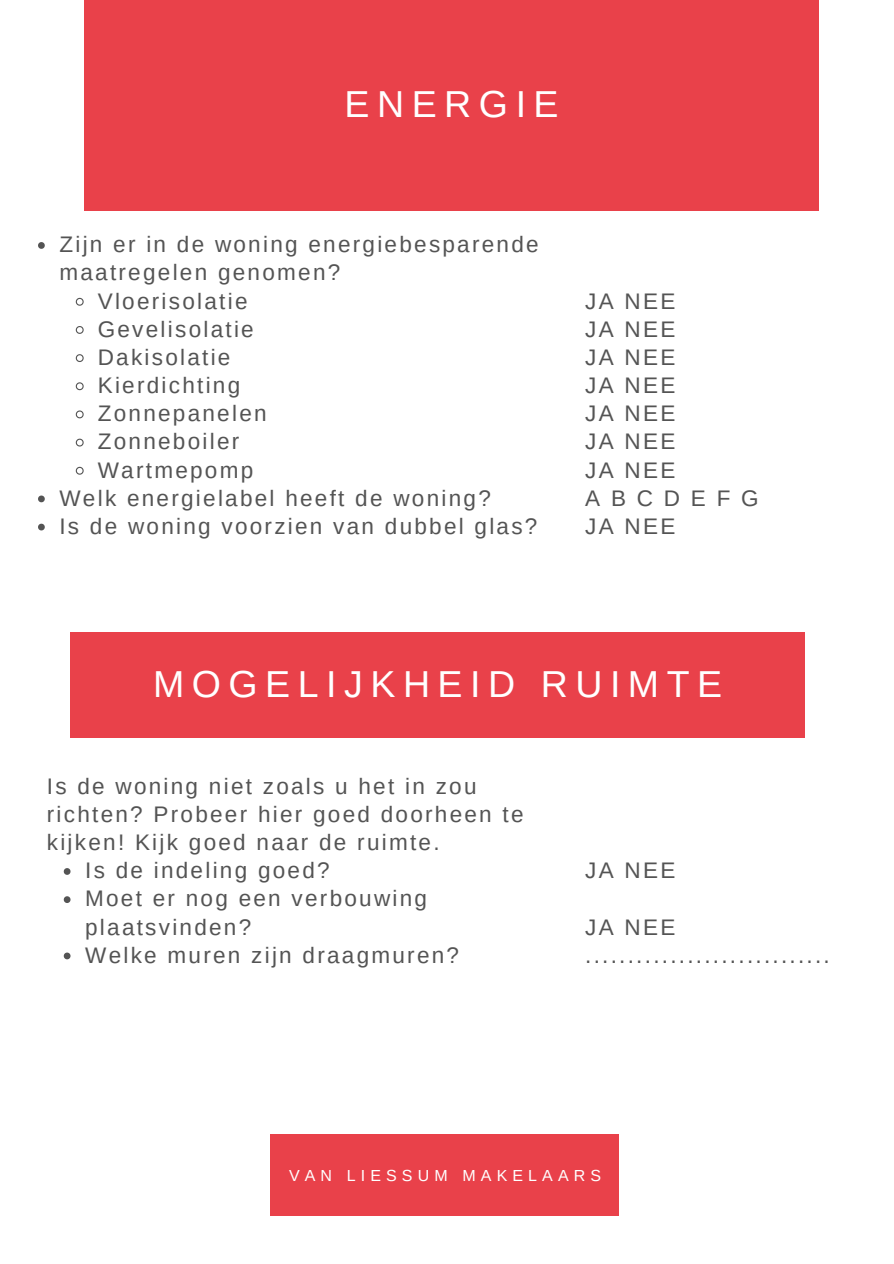
<style>
.page{position:relative;width:894px;height:1264px;background:#fff}
.page>*{position:absolute;margin:0;border:0;box-sizing:border-box;transform-origin:0 0}
.t1{font:37.5px "Arimo";letter-spacing:.2em;color:#fff}
.t2{font:22.5px/28.2px "Arimo";letter-spacing:.1em;color:#545454}
.t3{font:22.5px "Arimo";letter-spacing:.48em;color:#545454}
.t4{font:16.05px "Arimo";letter-spacing:.32em;color:#fff}
</style>
<div class="page">
<div style="left:84px;top:0;width:734px;height:210px;background:#e9414a"></div>
<div style="left:270px;top:1134px;width:348px;height:81px;background:#e9414a"></div>
<svg style="left:38px;top:242px;width:7px;height:7px"></svg>
<svg style="left:75px;top:297px;width:9px;height:9px"></svg>
<svg style="left:75px;top:326px;width:9px;height:8px"></svg>
<svg style="left:75px;top:354px;width:9px;height:8px"></svg>
<svg style="left:75px;top:382px;width:9px;height:9px"></svg>
<svg style="left:75px;top:410px;width:9px;height:9px"></svg>
<svg style="left:75px;top:438px;width:9px;height:9px"></svg>
<svg style="left:75px;top:466px;width:9px;height:9px"></svg>
<svg style="left:38px;top:495px;width:7px;height:7px"></svg>
<svg style="left:38px;top:523px;width:7px;height:7px"></svg>
<div style="left:70px;top:632px;width:734px;height:105px;background:#e9414a"></div>
<svg style="left:64px;top:868px;width:6px;height:6px"></svg>
<svg style="left:64px;top:896px;width:6px;height:7px"></svg>
<svg style="left:64px;top:952px;width:6px;height:7px"></svg>
<p class="t1" style="left:344px;top:83px;width:215px">ENERGIE</p>
<p class="t2" style="left:59px;top:230px;width:480px">Zijn er in de woning energiebesparende maatregelen genomen?</p>
<p class="t2" style="left:98px;top:286px;width:151px">Vloerisolatie</p>
<p class="t2" style="left:98px;top:315px;width:157px">Gevelisolatie</p>
<p class="t2" style="left:98px;top:343px;width:134px">Dakisolatie</p>
<p class="t2" style="left:98px;top:371px;width:144px">Kierdichting</p>
<p class="t2" style="left:98px;top:399px;width:170px">Zonnepanelen</p>
<p class="t2" style="left:98px;top:427px;width:143px">Zonneboiler</p>
<p class="t2" style="left:98px;top:455px;width:157px">Wartmepomp</p>
<p class="t2" style="left:59px;top:484px;width:433px">Welk energielabel heeft de woning?</p>
<p class="t2" style="left:59px;top:512px;width:479px">Is de woning voorzien van dubbel glas?</p>
<p class="t2" style="left:585px;top:286px;width:92px">JA NEE</p>
<p class="t2" style="left:585px;top:315px;width:92px">JA NEE</p>
<p class="t2" style="left:585px;top:343px;width:92px">JA NEE</p>
<p class="t2" style="left:585px;top:371px;width:92px">JA NEE</p>
<p class="t2" style="left:585px;top:399px;width:92px">JA NEE</p>
<p class="t2" style="left:585px;top:427px;width:92px">JA NEE</p>
<p class="t2" style="left:585px;top:455px;width:92px">JA NEE</p>
<p class="t3" style="left:585px;top:485px;width:175px">ABCDEFG</p>
<p class="t2" style="left:585px;top:512px;width:92px">JA NEE</p>
<p class="t1" style="left:153px;top:663px;width:570px">MOGELIJKHEID RUIMTE</p>
<p class="t2" style="left:47px;top:771px;width:478px">Is de woning niet zoals u het in zou richten? Probeer hier goed doorheen te kijken! Kijk goed naar de ruimte.</p>
<p class="t2" style="left:85px;top:856px;width:246px">Is de indeling goed?</p>
<p class="t2" style="left:85px;top:884px;width:343px">Moet er nog een verbouwing plaatsvinden?</p>
<p class="t2" style="left:85px;top:940px;width:375px">Welke muren zijn draagmuren?</p>
<p class="t2" style="left:585px;top:856px;width:92px">JA NEE</p>
<p class="t2" style="left:585px;top:912px;width:92px">JA NEE</p>
<p class="t2" style="left:585px;top:940px;width:246px">.............................</p>
<p class="t4" style="left:289px;top:1166px;width:313px">VAN LIESSUM MAKELAARS</p>
</div>
